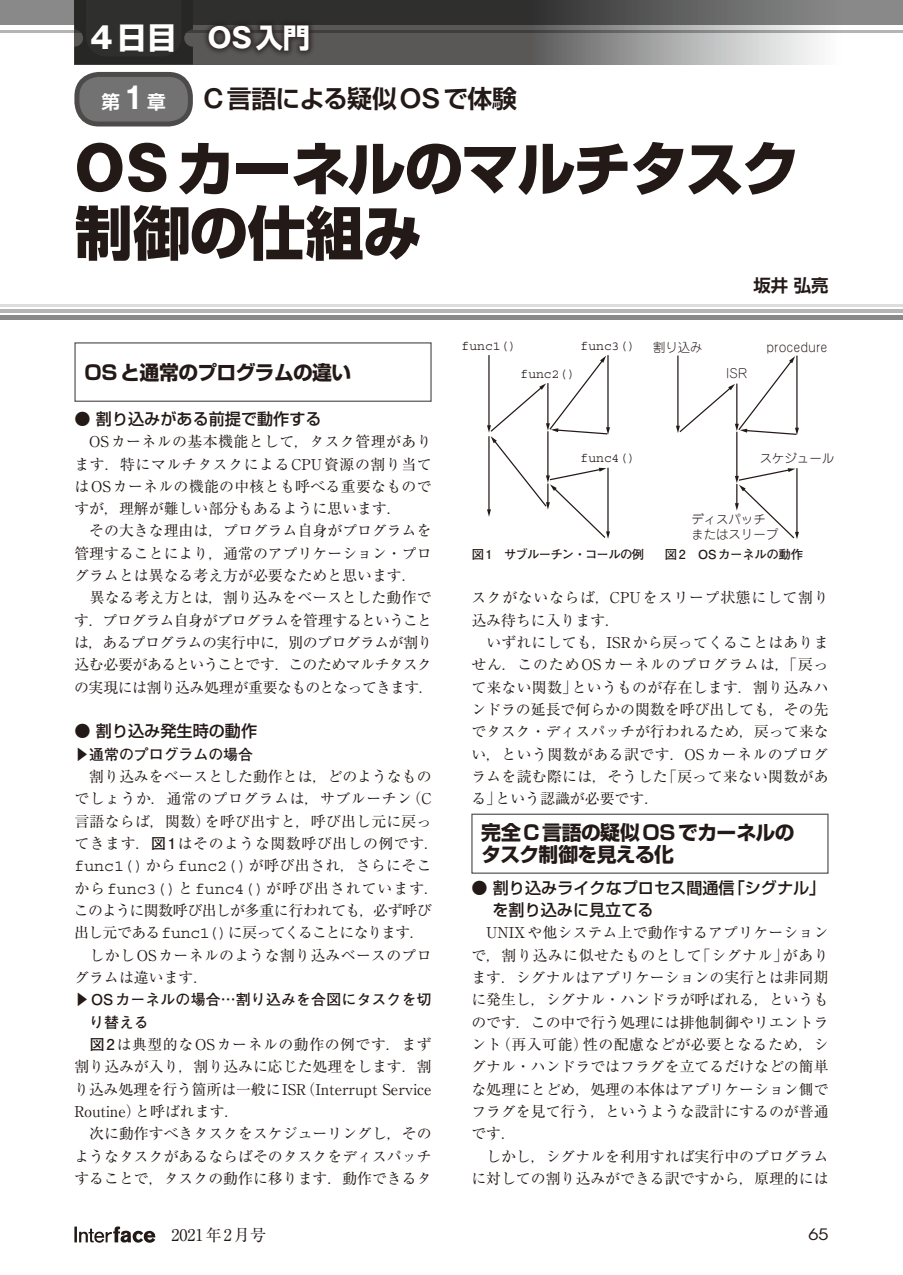
<style>
.page{position:relative;width:903px;height:1275px;background:#fff}
.page>*{position:absolute;margin:0;border:0;box-sizing:border-box;transform-origin:0 0}
.t1{font:800 58.27px/64.4px "Shin Go Pro";letter-spacing:-.035em;color:#231916}
.t2{font:700 29.93px "Shin Go Pro";color:#fff}
.t3{font:700 24.85px "Shin Go Pro De";letter-spacing:-.035em;color:#231916}
.t4{font:700 19.78px/22.4px "Shin Go Pro";letter-spacing:-.035em;color:#231916}
.t5{font:700 18.55px "Shin Go Pro De";color:#fff}
.t6{font:700 17.32px "Shin Go Pro De";color:#231916}
.t7{font:16.45px "Courier Std";color:#231916}
.t8{font:500 16.1px/22.4px "Shin Go Pro";color:#231916}
.t9{font:16.1px "Ryumin Pro";color:#231916}
.t10{font:15.58px "ITC Avant Garde Std";color:#231916;scale:1.11 1}
.t11{font:14.88px/22.4px "Ryumin Pro";color:#231916}
.t12{font:14.88px/22.4px "Ryumin Pro";letter-spacing:.02em;color:#231916;text-align:center}
.t13{font:700 14.88px/22.4px "Futo Go B101 Pro";letter-spacing:.01em;color:#231916}
.t14{font:12.95px "Courier Std";color:#231916}
.t15{font:300 12.42px/14.9px "Jun 101 Pro";color:#231916}
.t16{font:700 12.42px "Futo Go B101 Pro";letter-spacing:-.055em;color:#231916}
.t17{font:700 12.42px "Futo Go B101 Pro";color:#231916}
.s1{font-family:"Gothic MB101 Pro"}
.s2{font-family:"Gothic MB101 Pro";font-size:27.3px}
.s3{font-size:27.3px}
.s4{font-family:"Gothic MB101 Pro De";font-size:29.75px}
.s5{font-family:"Gothic MB101 Pro De"}
.s6{font-family:"Futo Go B101 Pro";font-weight:700}
.s7{font-family:"Ryumin Pro";font-size:14.88px}
.s8{font-family:"Courier Std";font-size:16.45px}
</style>
<div class="page">
<svg style="left:74px;top:1226px;width:81px;height:17px"></svg>
<div style="left:0;top:0;width:903px;height:25px;background:#898989"></div>
<hr style="left:0;top:30px;width:903px;height:2px;background:#b5b5b6">
<hr style="left:0;top:309px;width:903px;height:4px;background:#b5b5b6">
<div style="left:0;top:315px;width:903px;height:5px;background:#898989"></div>
<hr style="left:0;top:304px;width:903px;height:2px;background:#dcdddd">
<div style="left:74px;top:342px;width:358px;height:60px;border:1px solid #595857"></div>
<div style="left:471px;top:814px;width:357px;height:60px;border:1px solid #595857"></div>
<hr style="left:488px;top:355px;width:2px;height:72px;background:#231916">
<hr style="left:607px;top:355px;width:2px;height:74px;background:#231916">
<svg style="left:487px;top:356px;width:123px;height:183px"></svg>
<hr style="left:736px;top:432px;width:1px;height:45px;background:#231916">
<svg style="left:735px;top:468px;width:64px;height:71px"></svg>
<svg style="left:676px;top:356px;width:123px;height:80px"></svg>
<div style="left:77px;top:74px;width:113px;height:50px;background:#727272;border-radius:22px"></div>
<div style="left:74px;top:72px;width:119px;height:54px;border:5px solid #4d4a4a;border-radius:22px"></div>
<svg style="left:74px;top:0;width:829px;height:64px;background:#6a6a6a"></svg>
<div style="left:202px;top:18px;width:114px;height:39px;background:#231916;opacity:.75"></div>
<h2 class="t2" style="left:90px;top:14px;width:222px"><span class="s1">4</span>日目 <span class="s2">OS</span><span class="s3">入門</span></h2>
<p class="t5" style="left:101px;top:87px;width:66px">第<span class="s4">1</span>章</p>
<h3 class="t3" style="left:203px;top:78px;width:315px"><span class="s5">C</span>言語による疑似<span class="s5">OS</span>で体験</h3>
<h1 class="t1" style="left:74px;top:130px;width:727px"><span class="s1">OS</span> カーネルのマルチタスク制御の仕組み</h1>
<h3 class="t4" style="left:84px;top:359px;width:268px">OS と通常のプログラムの違い</h3>
<p class="t8" style="left:74px;top:405px;width:249px">● 割り込みがある前提で動作する</p>
<p class="t11" style="left:74px;top:429px;width:361px;text-indent:15px">OSカーネルの基本機能として，タスク管理があります．特にマルチタスクによるCPU資源の割り当てはOSカーネルの機能の中核とも呼べる重要なものですが，理解が難しい部分もあるように思います．<br>　その大きな理由は，プログラム自身がプログラムを管理することにより，通常のアプリケーション・プログラムとは異なる考え方が必要なためと思います．　異なる考え方とは，割り込みをベースとした動作です．プログラム自身がプログラムを管理するということは，あるプログラムの実行中に，別のプログラムが割り込む必要があるということです．このためマルチタスクの実現には割り込み処理が重要なものとなってきます．</p>
<p class="t8" style="left:74px;top:718px;width:184px">● 割り込み発生時の動作</p>
<p class="t13" style="left:74px;top:741px;width:180px">▶通常のプログラムの場合</p>
<p class="t12" style="left:74px;top:764px;width:366px">割り込みをベースとした動作とは，どのようなもの<br>でしょうか．通常のプログラムは，サブルーチン（C言語ならば，関数）を呼び出すと，呼び出し元に戻ってきます．<span class="s6">図1</span>はそのような関数呼び出しの例です．</p>
<p class="t7" style="left:74px;top:857px;width:359px">func1()<span class="s7">から</span>func2()<span class="s7">が呼び出され，さらにそこ</span></p>
<p class="t11" style="left:74px;top:876px;width:367px">から<span class="s8">func3()</span>と<span class="s8">func4()</span>が呼び出されています．このように関数呼び出しが多重に行われても，必ず呼び出し元である<span class="s8">func1()</span>に戻ってくることになります．　しかしOSカーネルのような割り込みベースのプログラムは違います．</p>
<p class="t13" style="left:89px;top:986px;width:344px;text-indent:-15px">▶OSカーネルの場合…割り込みを合図にタスクを切り替える</p>
<p class="t11" style="left:74px;top:1032px;width:359px;text-indent:16px"><span class="s6">図2</span>は典型的なOSカーネルの動作の例です．まず割り込みが入り，割り込みに応じた処理をします．割り込み処理を行う箇所は一般にISR（Interrupt Service<br>Routine）と呼ばれます．<br>　次に動作すべきタスクをスケジューリングし，そのようなタスクがあるならばそのタスクをディスパッチすることで，タスクの動作に移ります．動作できるタ</p>
<p class="t14" style="left:462px;top:339px;width:56px">func1()</p>
<p class="t14" style="left:520px;top:367px;width:56px">func2()</p>
<p class="t14" style="left:581px;top:339px;width:56px">func3()</p>
<p class="t15" style="left:653px;top:338px;width:51px">割り込み</p>
<p class="t6" style="left:753px;top:271px;width:77px">坂井 弘亮</p>
<p class="t15" style="left:726px;top:365px;width:23px">ISR</p>
<p class="t15" style="left:766px;top:338px;width:63px">procedure</p>
<p class="t14" style="left:581px;top:451px;width:56px">func4()</p>
<p class="t16" style="left:472px;top:544px;width:174px">図1　サブルーチン・コールの例</p>
<p class="t15" style="left:760px;top:449px;width:76px">スケジュール</p>
<p class="t15" style="left:691px;top:510px;width:88px">ディスパッチまたはスリープ</p>
<p class="t17" style="left:665px;top:544px;width:140px">図2　OSカーネルの動作</p>
<p class="t11" style="left:471px;top:586px;width:359px">スクがないならば，CPUをスリープ状態にして割り込み待ちに入ります．<br>　いずれにしても，ISRから戻ってくることはありません．このためOSカーネルのプログラムは，「戻って来ない関数」というものが存在します．割り込みハンドラの延長で何らかの関数を呼び出しても，その先でタスク・ディスパッチが行われるため，戻って来ない，という関数がある訳です．OSカーネルのプログラムを読む際には，そうした「戻って来ない関数がある」という認識が必要です．</p>
<h3 class="t4" style="left:481px;top:819px;width:315px">完全C言語の疑似OSでカーネルのタスク制御を見える化</h3>
<p class="t8" style="left:492px;top:874px;width:334px;text-indent:-21px">● 割り込みライクなプロセス間通信「シグナル」を割り込みに見立てる</p>
<p class="t11" style="left:471px;top:920px;width:359px;text-indent:15px">UNIXや他システム上で動作するアプリケーションで，割り込みに似せたものとして「シグナル」があります．シグナルはアプリケーションの実行とは非同期に発生し，シグナル・ハンドラが呼ばれる，というものです．この中で行う処理には排他制御やリエントラント（再入可能）性の配慮などが必要となるため，シグナル・ハンドラではフラグを立てるだけなどの簡単な処理にとどめ，処理の本体はアプリケーション側でフラグを見て行う，というような設計にするのが普通です．<br>　しかし，シグナルを利用すれば実行中のプログラムに対しての割り込みができる訳ですから，原理的には</p>
<p class="t9" style="left:155px;top:1222px;width:112px">　2021年2月号</p>
<p class="t10" style="left:808px;top:1225px;width:20px">65</p>
</div>
